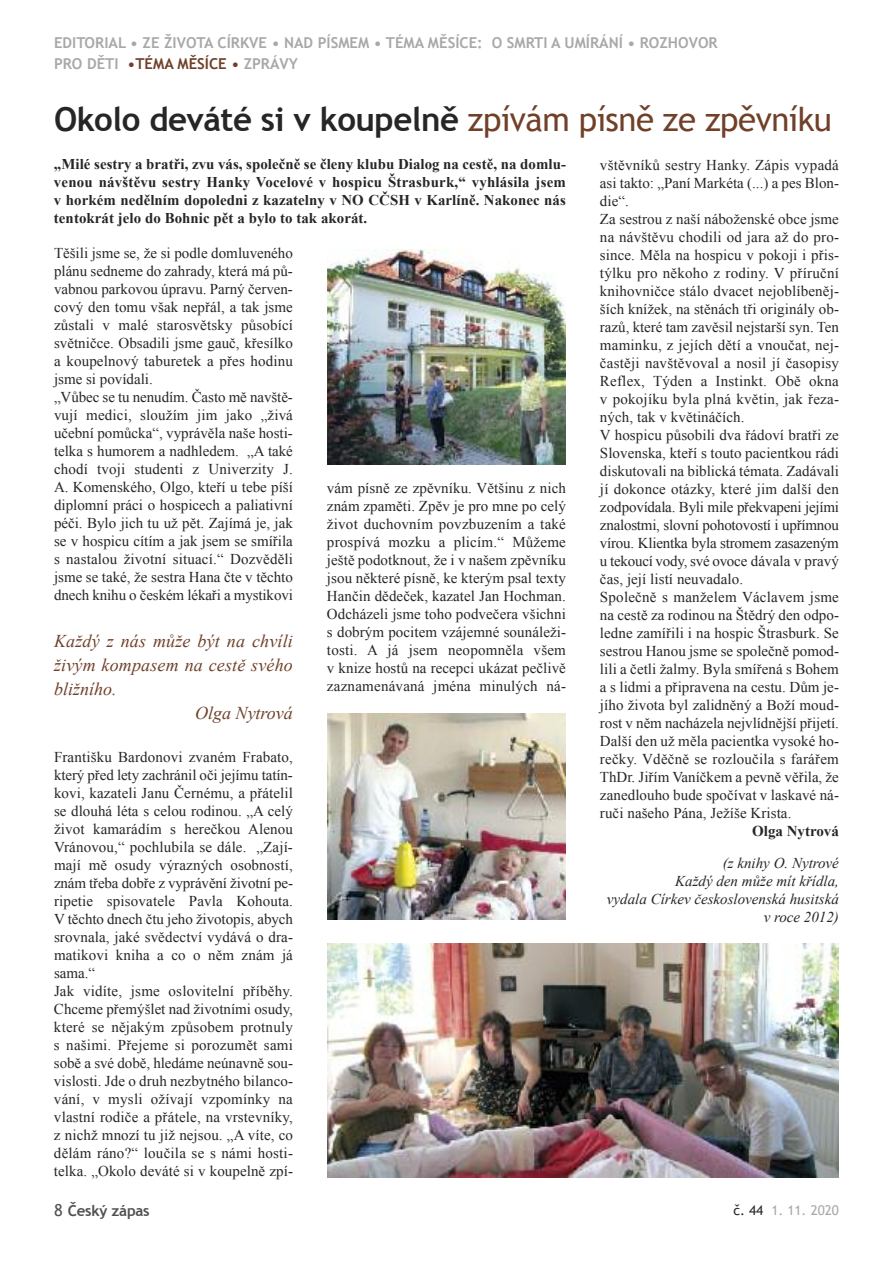
<style>
.page{position:relative;width:893px;height:1263px;background:#fff}
.page>*{position:absolute;margin:0;border:0;box-sizing:border-box;transform-origin:0 0}
.t1{font:700 33px "Trebuchet MS";letter-spacing:-.015em;color:#272627}
.t2{font:italic 18px "Times New Roman";letter-spacing:.01em;color:#704029}
.t3{font:15px/18px "Times New Roman";letter-spacing:.005em;color:#272627}
.t4{font:700 15px/21px "Trebuchet MS";color:#a9a8a9}
.t5{font:italic 15px/18px "Times New Roman";color:#272627;text-align:right}
.t6{font:700 15px "Trebuchet MS";letter-spacing:-.015em;color:#525152}
.t7{font:700 15px "Times New Roman";color:#272627}
.t8{font:700 14.85px/17.9px "Times New Roman";letter-spacing:.005em;color:#272627;text-align:justify}
.t9{font:13.5px "Trebuchet MS";color:#a9a8a9}
.s1{color:#704029}
.s2{font-weight:400;color:#704029}
.s3{font-weight:400;font-size:16.5px}
.s4{color:#272627}
</style>
<div class="page">
<img style="left:327px;top:944px;width:512px;height:234px">
<img style="left:327px;top:714px;width:239px;height:206px">
<img style="left:327px;top:250px;width:239px;height:214px">
<p class="t4" style="left:54px;top:32px;width:665px">EDITORIAL • ZE ŽIVOTA CÍRKVE • NAD PÍSMEM • TÉMA MĚSÍCE: O SMRTI A UMÍRÁNÍ • ROZHOVOR<br>PRO DĚTI <span class="s1">•TÉMA MĚSÍCE •</span> ZPRÁVY</p>
<h1 class="t1" style="left:54px;top:100px;width:779px">OKOLO DEVÁTÉ SI V KOUPELNĚ <span class="s2">zpívám písně ze zpěvníku</span></h1>
<p class="t8" style="left:54px;top:155px;width:513px">„milé sestry a bratři, zvu vás, společně se členy klubu dialog na cestě, na domlu&shy;venou návštěvu sestry hanky vocelové v hospicu Štrasburk,“ vyhlásila jsem v horkém nedělním dopoledni z kazatelny v no cČsh v Karlíně. nakonec nás tentokrát jelo do Bohnic pět a bylo to tak akorát.</p>
<p class="t3" style="left:600px;top:156px;width:241px">vštěvníků sestry Hanky. Zápis vypadá asi takto: „Paní Markéta (...) a pes Blon&shy;die“.<br>Za sestrou z naší náboženské obce jsme na návštěvu chodili od jara až do pro&shy;since. Měla na hospicu v pokoji i přis&shy;týlku pro někoho z rodiny. V příruční knihovničce stálo dvacet nejoblíbeněj&shy;ších knížek, na stěnách tři originály ob&shy;razů, které tam zavěsil nejstarší syn. Ten maminku, z jejích dětí a vnoučat, nej&shy;častěji navštěvoval a nosil jí časopisy Reflex, Týden a Instinkt. Obě okna v pokojíku byla plná květin, jak řeza&shy;ných, tak v květináčích.<br>V hospicu působili dva řádoví bratři ze Slovenska, kteří s touto pacientkou rádi diskutovali na biblická témata. Zadávali jí dokonce otázky, které jim další den zodpovídala. Byli mile překvapeni jejími znalostmi, slovní pohotovostí i upřímnou vírou. Klientka byla stromem zasazeným u tekoucí vody, své ovoce dávala v pravý čas, její listí neuvadalo.<br>Společně s manželem Václavem jsme na cestě za rodinou na Štědrý den odpo&shy;ledne zamířili i na hospic Štrasburk. Se sestrou Hanou jsme se společně pomod&shy;lili a četli žalmy. Byla smířená s Bohem a s lidmi a připravena na cestu. Dům je&shy;jího života byl zalidněný a Boží moud&shy;rost v něm nacházela nejvlídnější přijetí.<br>Další den už měla pacientka vysoké ho&shy;rečky. Vděčně se rozloučila s farářem ThDr. Jiřím Vaníčkem a pevně věřila, že zanedlouho bude spočívat v laskavé ná&shy;ruči našeho Pána, Ježíše Krista.</p>
<p class="t7" style="left:752px;top:822px;width:88px">olga nytrová</p>
<p class="t5" style="left:607px;top:853px;width:234px">(z knihy O. Nytrové<br>Každý den může mít křídla,<br>vydala Církev československá husitská v roce 2012)</p>
<p class="t3" style="left:54px;top:244px;width:240px">Těšili jsme se, že si podle domluveného plánu sedneme do zahrady, která má pů&shy;vabnou parkovou úpravu. Parný červen&shy;cový den tomu však nepřál, a tak jsme zůstali v malé starosvětsky působící světničce. Obsadili jsme gauč, křesílko a koupelnový taburetek a přes hodinu jsme si povídali.<br>„Vůbec se tu nenudím. Často mě navště&shy;vují medici, sloužím jim jako „živá učební pomůcka“, vyprávěla naše hosti&shy;telka s humorem a nadhledem. „A také chodí tvoji studenti z Univerzity J.<br>A. Komenského, Olgo, kteří u tebe píší diplomní práci o hospicech a paliativní péči. Bylo jich tu už pět. Zajímá je, jak se v hospicu cítím a jak jsem se smířila s nastalou životní situací.“ Dozvěděli jsme se také, že sestra Hana čte v těchto dnech knihu o českém lékaři a mystikovi</p>
<p class="t3" style="left:327px;top:479px;width:241px;text-align:justify">vám písně ze zpěvníku. Většinu z nich znám zpaměti. Zpěv je pro mne po celý život duchovním povzbuzením a také prospívá mozku a plicím.“ Můžeme ještě podotknout, že i v našem zpěvníku jsou některé písně, ke kterým psal texty Hančin dědeček, kazatel Jan Hochman.<br>Odcházeli jsme toho podvečera všichni s dobrým pocitem vzájemné sounáleži&shy;tosti. A já jsem neopomněla všem v knize hostů na recepci ukázat pečlivě zaznamenávaná jména minulých ná-</p>
<p class="t2" style="left:54px;top:631px;width:240px">Každý z nás může být na chvíli</p>
<p class="t2" style="left:54px;top:655px;width:240px">živým kompasem na cestě svého</p>
<p class="t2" style="left:54px;top:679px;width:64px">bližního.</p>
<p class="t2" style="left:195px;top:703px;width:99px">Olga Nytrová</p>
<p class="t3" style="left:54px;top:748px;width:241px">Františku Bardonovi zvaném Frabato, který před lety zachránil oči jejímu tatín&shy;kovi, kazateli Janu Černému, a přátelil se dlouhá léta s celou rodinou. „A celý život kamarádím s herečkou Alenou Vránovou,“ pochlubila se dále. „Zají&shy;mají mě osudy výrazných osobností, znám třeba dobře z vyprávění životní pe&shy;ripetie spisovatele Pavla Kohouta.<br>V těchto dnech čtu jeho životopis, abych srovnala, jaké svědectví vydává o dra&shy;matikovi kniha a co o něm znám já sama.“<br>Jak vidíte, jsme oslovitelní příběhy.<br>Chceme přemýšlet nad životními osudy, které se nějakým způsobem protnuly s našimi. Přejeme si porozumět sami sobě a své době, hledáme neúnavně sou&shy;vislosti. Jde o druh nezbytného bilanco&shy;vání, v mysli ožívají vzpomínky na vlastní rodiče a přátele, na vrstevníky, z nichž mnozí tu již nejsou. „A víte, co dělám ráno?“ loučila se s námi hosti&shy;telka. „Okolo deváté si v koupelně zpí-</p>
<p class="t6" style="left:54px;top:1201px;width:97px"><span class="s3">8</span> ČESKÝ ZÁPAS</p>
<p class="t9" style="left:733px;top:1202px;width:107px"><span class="s4">č. 44</span> 1. 11. 2020</p>
</div>
